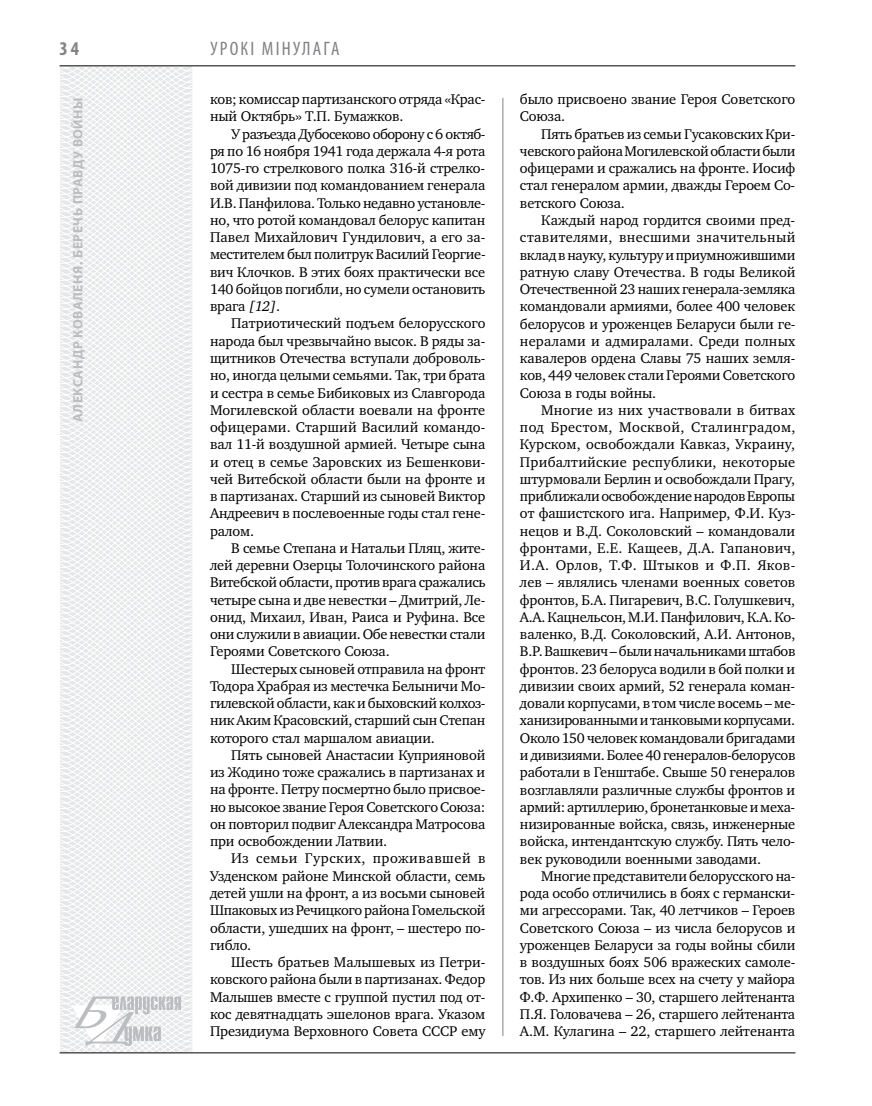
<style>
.page{position:relative;width:872px;height:1106px;background:#fff}
.page>*{position:absolute;margin:0;border:0;box-sizing:border-box;transform-origin:0 0}
.t1{font:condensed 19.5px "Myriad Pro";letter-spacing:.11em;color:#808285}
.t2{font:700 condensed 19.5px "Myriad Pro";color:#808285}
.t3{font:14.4px/17.2px "Charter C";letter-spacing:-.01em;color:#000;text-align:justify}
.t4{font:700 13.5px "Myriad Pro";letter-spacing:.04em;color:#bcbdc0}
.s1{font-style:italic}
</style>
<div class="page">
<svg style="left:59px;top:65px;width:192px;height:989px"></svg>
<hr style="left:502px;top:98px;width:1px;height:938px;background:#808285">
<hr style="left:60px;top:1052px;width:735px;height:1px;background:#000">
<svg style="left:71px;top:996px;width:110px;height:53px"></svg>
<hr style="left:60px;top:65px;width:735px;height:1px;background:#000">
<h1 class="t2" style="left:60px;top:37px;width:21px">34</h1>
<p class="t4" style="left:69px;top:422px;width:326px;rotate:-90deg">Александр КОВАЛЕНЯ. Беречь правду войны</p>
<h1 class="t1" style="left:210px;top:37px;width:131px">Урокі мінулага</h1>
<p class="t3" style="left:210px;top:91px;width:277px">ков; комиссар партизанского отряда «Крас&shy;ный Октябрь» Т.П. Бумажков.</p>
<p class="t3" style="left:210px;top:125px;width:277px;text-indent:21px">У разъезда Дубосеково оборону с 6 октяб&shy;ря по 16 ноября 1941 года держала 4-я рота 1075-го стрелкового полка 316-й стрелко&shy;вой дивизии под командованием генерала И.В. Панфилова. Только недавно установле&shy;но, что ротой командовал белорус капитан Павел Михайлович Гундилович, а его за&shy;местителем был политрук Василий Георгие&shy;вич Клочков. В этих боях практически все 140 бойцов погибли, но сумели остановить врага <span class="s1">[12]</span>.</p>
<p class="t3" style="left:210px;top:315px;width:277px;text-indent:21px">Патриотический подъем белорусского народа был чрезвычайно высок. В ряды за&shy;щитников Отечества вступали доброволь&shy;но, иногда целыми семьями. Так, три брата и сестра в семье Бибиковых из Славгорода Могилевской области воевали на фронте офицерами. Старший Василий командо&shy;вал 11-й воздушной армией. Четыре сына и отец в семье Заровских из Бешенкови&shy;чей Витебской области были на фронте и в партизанах. Старший из сыновей Виктор Андреевич в послевоенные годы стал гене&shy;ралом.</p>
<p class="t3" style="left:210px;top:539px;width:277px;text-indent:21px">В семье Степана и Натальи Пляц, жите&shy;лей деревни Озерцы Толочинского района Витебской области, против врага сражались четыре сына и две невестки – Дмитрий, Ле&shy;онид, Михаил, Иван, Раиса и Руфина. Все они служили в авиации. Обе невестки стали Героями Советского Союза.</p>
<p class="t3" style="left:210px;top:660px;width:277px;text-indent:21px">Шестерых сыновей отправила на фронт Тодора Храбрая из местечка Белыничи Мо&shy;гилевской области, как и быховский колхоз&shy;ник Аким Красовский, старший сын Степан которого стал маршалом авиации.</p>
<p class="t3" style="left:210px;top:746px;width:277px;text-indent:21px">Пять сыновей Анастасии Куприяновой из Жодино тоже сражались в партизанах и на фронте. Петру посмертно было присвое&shy;но высокое звание Героя Советского Союза: он повторил подвиг Александра Матросова при освобождении Латвии.</p>
<p class="t3" style="left:210px;top:850px;width:277px;text-indent:21px">Из семьи Гурских, проживавшей в Узденском районе Минской области, семь детей ушли на фронт, а из восьми сыновей Шпаковых из Речицкого района Гомельской области, ушедших на фронт, – шестеро по&shy;гибло.</p>
<p class="t3" style="left:210px;top:953px;width:277px;text-indent:21px">Шесть братьев Малышевых из Петри&shy;ковского района были в партизанах. Федор Малышев вместе с группой пустил под от&shy;кос девятнадцать эшелонов врага. Указом Президиума Верховного Совета СССР ему</p>
<p class="t3" style="left:520px;top:91px;width:277px">было присвоено звание Героя Советского<br>Союза.</p>
<p class="t3" style="left:520px;top:125px;width:277px;text-indent:21px">Пять братьев из семьи Гусаковских Кри&shy;чевского района Могилевской области были офицерами и сражались на фронте. Иосиф стал генералом армии, дважды Героем Со&shy;ветского Союза.</p>
<p class="t3" style="left:520px;top:212px;width:277px;text-indent:21px">Каждый народ гордится своими пред&shy;ставителями, внесшими значительный вклад в науку, культуру и приумножившими ратную славу Отечества. В годы Великой Отечественной 23 наших генерала-земляка командовали армиями, более 400 человек белорусов и уроженцев Беларуси были ге&shy;нералами и адмиралами. Среди полных кавалеров ордена Славы 75 наших земля&shy;ков, 449 человек стали Героями Советского Союза в годы войны.</p>
<p class="t3" style="left:520px;top:401px;width:277px;text-indent:21px">Многие из них участвовали в битвах под Брестом, Москвой, Сталинградом, Курском, освобождали Кавказ, Украину, Прибалтийские республики, некоторые штурмовали Берлин и освобождали Прагу, приближали освобождение народов Европы от фашистского ига. Например, Ф.И. Куз&shy;нецов и В.Д. Соколовский – командовали фронтами, Е.Е. Кащеев, Д.А. Гапанович, И.А. Орлов, Т.Ф. Штыков и Ф.П. Яков&shy;лев – являлись членами военных советов фронтов, Б.А. Пигаревич, В.С. Голушкевич, А.А. Кацнельсон, М.И. Панфилович, К.А. Ко&shy;валенко, В.Д. Соколовский, А.И. Антонов, В.Р. Вашкевич – были начальниками штабов фронтов. 23 белоруса водили в бой полки и дивизии своих армий, 52 генерала коман&shy;довали корпусами, в том числе восемь – ме&shy;ханизированными и танковыми корпусами.<br>Около 150 человек командовали бригадами и дивизиями. Более 40 генералов-белорусов работали в Генштабе. Свыше 50 генералов возглавляли различные службы фронтов и армий: артиллерию, бронетанковые и меха&shy;низированные войска, связь, инженерные войска, интендантскую службу. Пять чело&shy;век руководили военными заводами.</p>
<p class="t3" style="left:520px;top:867px;width:277px;text-indent:21px">Многие представители белорусского на&shy;рода особо отличились в боях с германски&shy;ми агрессорами. Так, 40 летчиков – Героев Советского Союза – из числа белорусов и уроженцев Беларуси за годы войны сбили в воздушных боях 506 вражеских самоле&shy;тов. Из них больше всех на счету у майора Ф.Ф. Архипенко – 30, старшего лейтенанта П.Я. Головачева – 26, старшего лейтенанта А.М. Кулагина – 22, старшего лейтенанта</p>
</div>
